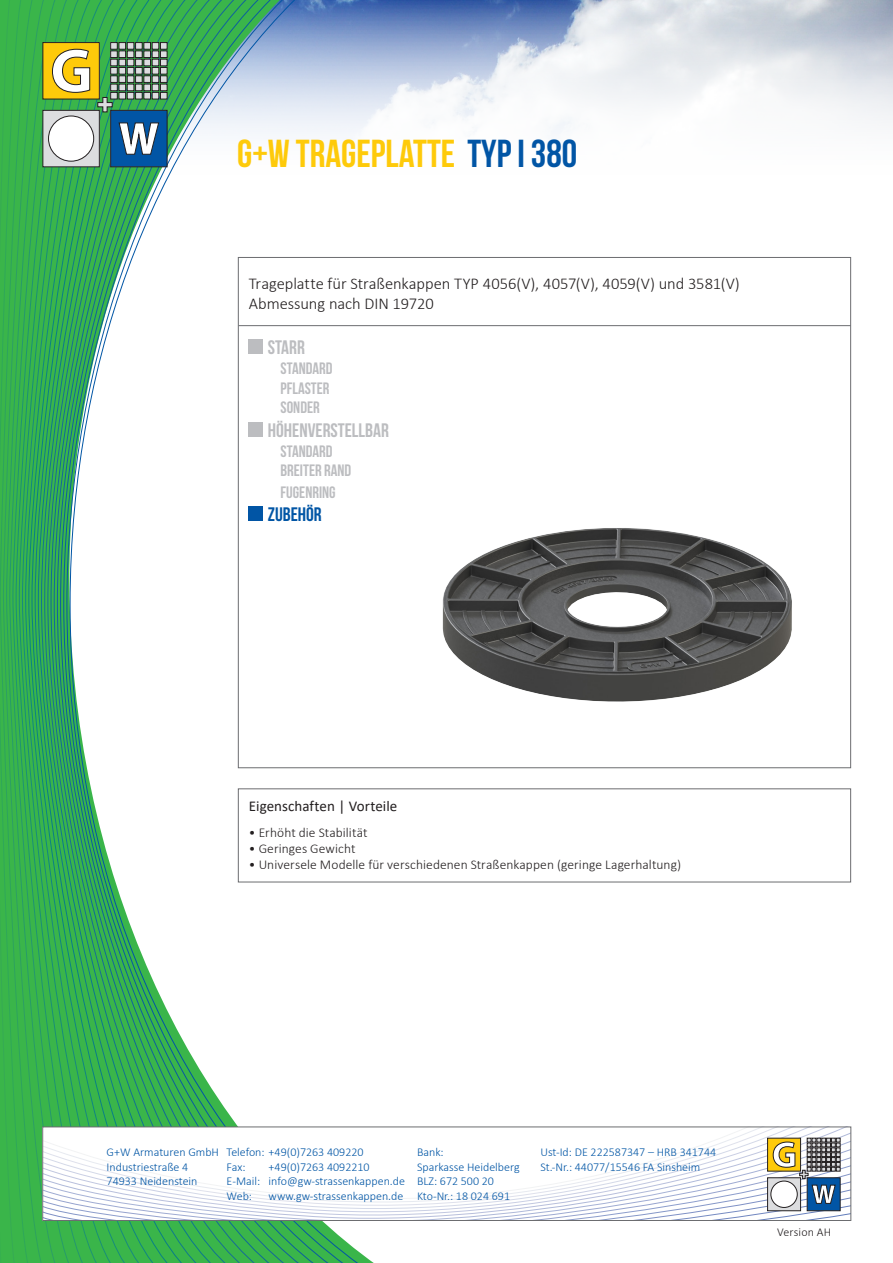
<style>
.page{position:relative;width:893px;height:1263px;background:#fff}
.page>*{position:absolute;margin:0;border:0;box-sizing:border-box;transform-origin:0 0}
.t1{font:39px "Bebas Neue";color:#feca0a}
.t2{font:19.5px "Bebas Neue";color:#bcbdc0}
.t3{font:19.5px "Bebas Neue";color:#0155a5}
.Body_copy{font:300 16.5px "Calibri";letter-spacing:-.005em;color:#231f20}
.t4{font:16.5px "Bebas Neue";color:#bcbdc0}
.Body_copy-2{font:15px "Calibri";color:#231f20}
.Body_copy-3{font:300 13.5px "Calibri";letter-spacing:.005em;color:#231f20}
.t5{font:300 12px "Calibri";color:#0155a5}
.body_copy_bullet{font:300 12px "Calibri";letter-spacing:.01em;color:#231f20}
.s1{color:#0155a5}
</style>
<div class="page">
<img style="left:395px;top:0;width:498px;height:132px">
<svg style="left:377px;top:0;width:18px;height:1127px"></svg>
<svg style="left:362px;top:0;width:15px;height:1263px"></svg>
<svg style="left:347px;top:0;width:15px;height:1263px"></svg>
<svg style="left:332px;top:0;width:15px;height:1263px"></svg>
<svg style="left:317px;top:0;width:15px;height:1263px"></svg>
<svg style="left:302px;top:0;width:15px;height:1263px"></svg>
<svg style="left:287px;top:0;width:15px;height:1263px"></svg>
<svg style="left:272px;top:0;width:15px;height:1263px"></svg>
<svg style="left:257px;top:0;width:15px;height:1263px"></svg>
<svg style="left:242px;top:0;width:15px;height:1263px"></svg>
<svg style="left:227px;top:0;width:15px;height:1263px"></svg>
<svg style="left:213px;top:0;width:14px;height:1263px"></svg>
<svg style="left:198px;top:0;width:15px;height:1263px"></svg>
<svg style="left:183px;top:0;width:15px;height:1263px"></svg>
<svg style="left:168px;top:0;width:15px;height:1263px"></svg>
<svg style="left:153px;top:0;width:15px;height:1263px"></svg>
<svg style="left:138px;top:0;width:15px;height:1263px"></svg>
<svg style="left:123px;top:0;width:15px;height:1263px"></svg>
<svg style="left:108px;top:0;width:15px;height:1263px"></svg>
<svg style="left:93px;top:0;width:15px;height:1263px"></svg>
<svg style="left:78px;top:0;width:15px;height:1263px"></svg>
<svg style="left:63px;top:0;width:15px;height:1263px;background:#3eaa66"></svg>
<svg style="left:48px;top:0;width:15px;height:1263px;background:#30a55a"></svg>
<svg style="left:33px;top:0;width:15px;height:1263px;background:#3a5"></svg>
<svg style="left:0;top:0;width:33px;height:1263px;background:#36af4f"></svg>
<svg style="left:42px;top:42px;width:125px;height:125px"></svg>
<div style="left:238px;top:257px;width:613px;height:511px;background:#fff;border:1px solid #6c6d70"></div>
<hr style="left:238px;top:325px;width:613px;height:1px;background:#6c6d70">
<div style="left:238px;top:789px;width:613px;height:93px;background:#fff"></div>
<img style="left:387px;top:528px;width:459px;height:240px">
<div style="left:249px;top:339px;width:14px;height:15px;background:#bcbdc0"></div>
<div style="left:249px;top:422px;width:14px;height:15px;background:#bcbdc0"></div>
<div style="left:249px;top:506px;width:14px;height:15px;background:#0155a5"></div>
<svg style="left:45px;top:1129px;width:804px;height:6px"></svg>
<svg style="left:45px;top:1135px;width:802px;height:3px"></svg>
<div style="left:43px;top:1127px;width:808px;height:94px;border:1px solid #6c6d70"></div>
<svg style="left:43px;top:1138px;width:808px;height:82px"></svg>
<p class="t1" style="left:237px;top:133px;width:341px">G+W TRAGEPLATTE <span class="s1">TYP I 380</span></p>
<p class="Body_copy" style="left:249px;top:273px;width:493px">Trageplatte für Straßenkappen TYP 4056(V), 4057(V), 4059(V) und 3581(V)</p>
<p class="Body_copy" style="left:249px;top:293px;width:186px">Abmessung nach DIN 19720</p>
<p class="t2" style="left:268px;top:336px;width:39px">STARR</p>
<p class="t4" style="left:281px;top:359px;width:53px">STANDARD</p>
<p class="t4" style="left:281px;top:379px;width:50px">PFLASTER</p>
<p class="t4" style="left:281px;top:399px;width:41px">SONDER</p>
<p class="t2" style="left:268px;top:419px;width:123px">HÖHENVERSTELLBAR</p>
<p class="t4" style="left:281px;top:442px;width:53px">STANDARD</p>
<p class="t4" style="left:281px;top:462px;width:72px">BREITER RAND</p>
<p class="t4" style="left:281px;top:483px;width:57px">FUGENRING</p>
<p class="t3" style="left:268px;top:504px;width:55px">ZUBEHÖR</p>
<p class="Body_copy-2" style="left:249px;top:796px;width:150px">Eigenschaften | Vorteile</p>
<p class="Body_copy-3" style="left:249px;top:824px;width:120px">• Erhöht die Stabilität</p>
<p class="Body_copy-3" style="left:249px;top:840px;width:108px">• Geringes Gewicht</p>
<p class="Body_copy-3" style="left:249px;top:856px;width:434px">• Universele Modelle für verschiedenen Straßenkappen (geringe Lagerhaltung)</p>
<p class="t5" style="left:107px;top:1145px;width:258px">G+W Armaturen GmbH Telefon: +49(0)7263 409220</p>
<p class="t5" style="left:417px;top:1145px;width:28px">Bank:</p>
<p class="t5" style="left:540px;top:1145px;width:177px">Ust-Id: DE 222587347 – HRB 341744</p>
<p class="t5" style="left:107px;top:1159px;width:83px">Industriestraße 4</p>
<p class="t5" style="left:227px;top:1159px;width:20px">Fax:</p>
<p class="t5" style="left:269px;top:1159px;width:103px">+49(0)7263 4092210</p>
<p class="t5" style="left:417px;top:1159px;width:104px">Sparkasse Heidelberg</p>
<p class="t5" style="left:540px;top:1159px;width:162px">St.-Nr.: 44077/15546 FA Sinsheim</p>
<p class="t5" style="left:107px;top:1174px;width:92px">74933 Neidenstein</p>
<p class="t5" style="left:227px;top:1174px;width:269px">E-Mail: info@gw-strassenkappen.de BLZ: 672 500 20</p>
<p class="t5" style="left:227px;top:1188px;width:27px">Web:</p>
<p class="t5" style="left:269px;top:1188px;width:243px">www.gw-strassenkappen.de Kto-Nr.: 18 024 691</p>
<p class="body_copy_bullet" style="left:777px;top:1224px;width:56px">Version AH</p>
</div>
